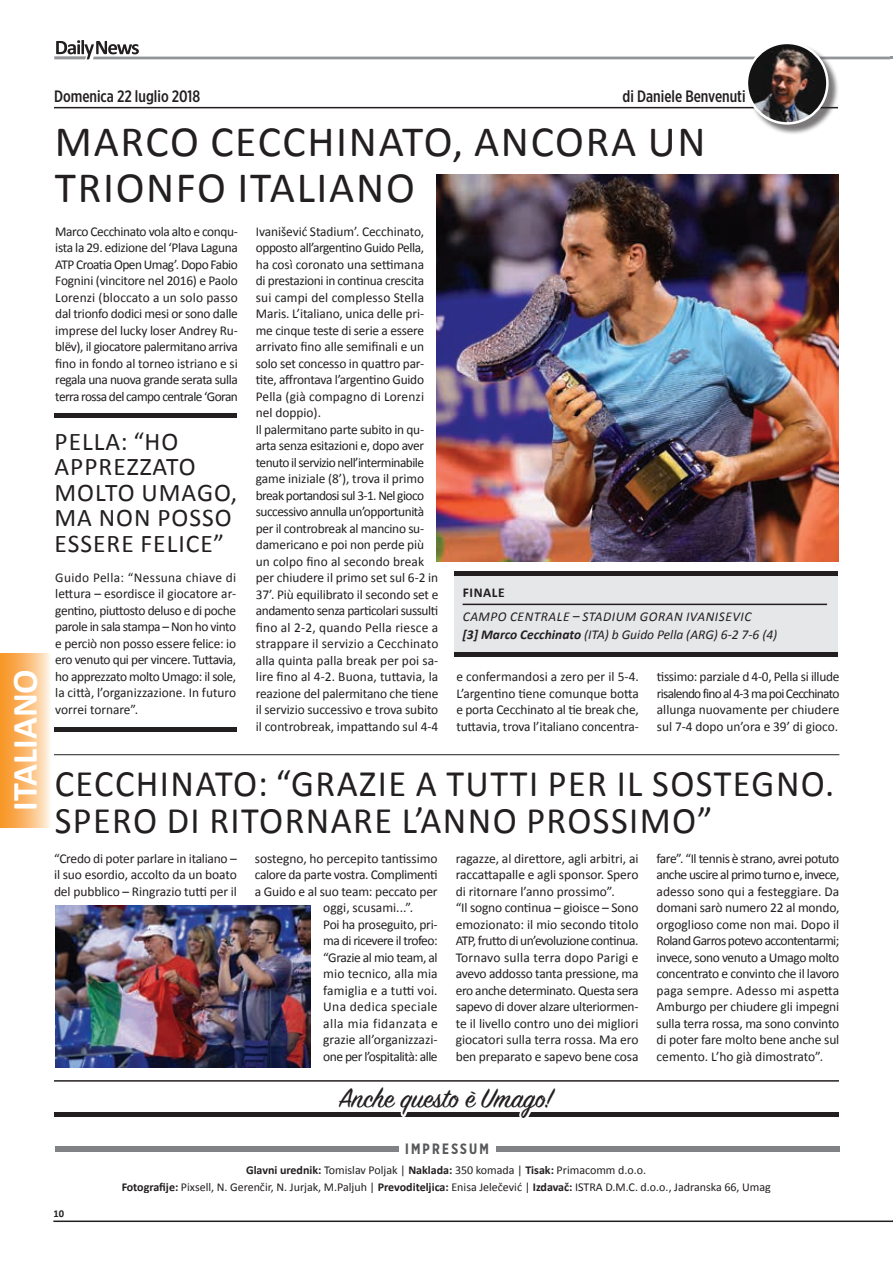
<style>
.page{position:relative;width:893px;height:1263px;background:#fff}
.page>*{position:absolute;margin:0;border:0;box-sizing:border-box;transform-origin:0 0}
.t1{font:43.5px/46.5px "Calibri";letter-spacing:.04em;color:#231f20}
.t2{font:37.5px/37.5px "Calibri";letter-spacing:.04em;color:#231f20}
.t3{font:700 35.85px "Calibri";color:#fff}
.t4{font:30px "Sign Painter House Script";color:#231f20}
.t5{font:25.5px/25.5px "Calibri";letter-spacing:.04em;color:#231f20}
.t6{font:500 16.5px "Gotham X Narrow";color:#231f20}
.t7{font:700 15px "Gotham X Narrow";letter-spacing:.15em;color:#57585a}
.t8{font:13.5px/16.5px "Calibri";letter-spacing:-.01em;color:#231f20;text-align:justify}
.t9{font:italic 13.5px/18px "Calibri";letter-spacing:.04em;color:#231f20}
.t10{font:13.5px "Calibri";letter-spacing:-.03em;color:#231f20}
.t11{font:13.5px "Calibri";letter-spacing:-.035em;color:#231f20}
.t12{font:13.5px "Calibri";letter-spacing:-.04em;color:#231f20}
.t13{font:13.5px "Calibri";letter-spacing:.01em;color:#231f20}
.t14{font:13.5px "Calibri";letter-spacing:.025em;color:#231f20}
.t15{font:13.5px "Calibri";letter-spacing:.035em;color:#231f20}
.t16{font:700 13.5px "Calibri";letter-spacing:.04em;color:#231f20}
.t17{font:12px/16.5px "Calibri";color:#231f20;text-align:center}
.t18{font:700 10.5px "Calibri";color:#231f20}
.s1{font-weight:700}
</style>
<div class="page">
<hr style="left:53px;top:1220px;width:840px;height:2px;background:#231f20">
<svg style="left:54px;top:40px;width:839px;height:19px"></svg>
<hr style="left:54px;top:754px;width:785px;height:1px;background:#231f20">
<hr style="left:54px;top:107px;width:784px;height:1px;background:#231f20">
<div style="left:747px;top:43px;width:92px;height:92px;background:#231f20;opacity:.6"></div>
<img style="left:747px;top:43px;width:80px;height:80px;border-radius:40px">
<div style="left:746px;top:42px;width:83px;height:83px;border:3px solid #fff;border-radius:50%"></div>
<div style="left:454px;top:574px;width:383px;height:83px;background:#e6e7e9"></div>
<hr style="left:463px;top:604px;width:364px;height:1px;background:#231f20">
<hr style="left:454px;top:653px;width:383px;height:4px;background:#231f20">
<hr style="left:455px;top:572px;width:383px;height:4px;background:#231f20">
<hr style="left:54px;top:414px;width:182px;height:4px;background:#231f20">
<div style="left:54px;top:727px;width:182px;height:5px;background:#231f20"></div>
<svg style="left:0;top:653px;width:50px;height:174px;background:#faba72"></svg>
<hr style="left:54px;top:1080px;width:785px;height:2px;background:#231f20">
<div style="left:54px;top:1112px;width:785px;height:5px;background:#231f20"></div>
<svg style="left:335px;top:1080px;width:226px;height:143px"></svg>
<div style="left:55px;top:1146px;width:784px;height:6px;background:#808285"></div>
<div style="left:399px;top:1140px;width:96px;height:20px;background:#fff"></div>
<img style="left:437px;top:174px;width:401px;height:387px">
<img style="left:56px;top:906px;width:254px;height:161px">
<h3 class="t3" style="left:2px;top:811px;width:143px;rotate:-90deg">ITALIANO</h3>
<p class="t6" style="left:54px;top:86px;width:148px">Domenica 22 luglio 2018</p>
<p class="t6" style="left:623px;top:86px;width:125px">di Daniele Benvenuti</p>
<h1 class="t1" style="left:55px;top:118px;width:652px">MARCO CECCHINATO, ANCORA UN<br>TRIONFO ITALIANO</h1>
<p class="t8" style="left:55px;top:223px;width:184px">Marco Cecchinato vola alto e conqu&shy;ista la 29. edizione del ‘Plava Laguna ATP Croatia Open Umag’. Dopo Fabio Fognini (vincitore nel 2016) e Paolo Lorenzi (bloccato a un solo passo dal trionfo dodici mesi or sono dalle imprese del lucky loser Andrey Ru&shy;blëv), il giocatore palermitano arriva fino in fondo al torneo istriano e si regala una nuova grande serata sulla terra rossa del campo centrale ‘Goran</p>
<p class="t8" style="left:256px;top:223px;width:184px;text-align:left">Ivanišević Stadium’. Cecchinato, opposto all’argentino Guido Pella, ha così coronato una settimana<br>di prestazioni in continua crescita sui campi del complesso Stella Maris. L’italiano, unica delle pri&shy;me cinque teste di serie a essere arrivato fino alle semifinali e un solo set concesso in quattro par&shy;tite, affrontava l’argentino Guido Pella (già compagno di Lorenzi nel doppio).<br>Il palermitano parte subito in qu&shy;arta senza esitazioni e, dopo aver tenuto il servizio nell’interminabile game iniziale (8’), trova il primo break portandosi sul 3-1. Nel gioco successivo annulla un’opportunità per il controbreak al mancino su&shy;damericano e poi non perde più un colpo fino al secondo break per chiudere il primo set sul 6-2 in 37’. Più equilibrato il secondo set e andamento senza particolari sussulti fino al 2-2, quando Pella riesce a strappare il servizio a Cecchinato alla quinta palla break per poi sa&shy;lire fino al 4-2. Buona, tuttavia, la reazione del palermitano che tiene il servizio successivo e trova subito il controbreak, impattando sul 4-4</p>
<h3 class="t5" style="left:54px;top:429px;width:184px">PELLA: “HO<br>APPREZZATO<br>MOLTO UMAGO,<br>MA NON POSSO<br>ESSERE FELICE”</h3>
<p class="t8" style="left:55px;top:569px;width:182px">Guido Pella: “Nessuna chiave di lettura – esordisce il giocatore ar&shy;gentino, piuttosto deluso e di poche parole in sala stampa – Non ho vinto e perciò non posso essere felice: io ero venuto qui per vincere. Tuttavia, ho apprezzato molto Umago: il sole, la città, l’organizzazione. In futuro vorrei tornare”.</p>
<p class="t16" style="left:463px;top:583px;width:43px">FINALE</p>
<p class="t9" style="left:463px;top:607px;width:316px">CAMPO CENTRALE – STADIUM GORAN IVANISEVIC<br><span class="s1">[3] Marco Cecchinato</span> (ITA) b Guido Pella (ARG) 6-2 7-6 (4)</p>
<p class="t8" style="left:456px;top:668px;width:184px">e confermandosi a zero per il 5-4.<br>L’argentino tiene comunque botta e porta Cecchinato al tie break che, tuttavia, trova l’italiano concentra-</p>
<p class="t8" style="left:657px;top:668px;width:184px">tissimo: parziale d 4-0, Pella si illude risalendo fino al 4-3 ma poi Cecchinato allunga nuovamente per chiudere sul 7-4 dopo un’ora e 39’ di gioco.</p>
<h2 class="t2" style="left:55px;top:765px;width:781px">CECCHINATO: “GRAZIE A TUTTI PER IL SOSTEGNO.<br>SPERO DI RITORNARE L’ANNO PROSSIMO”</h2>
<p class="t8" style="left:54px;top:850px;width:184px">“Credo di poter parlare in italiano – il suo esordio, accolto da un boato del pubblico – Ringrazio tutti per il</p>
<p class="t8" style="left:255px;top:850px;width:184px">sostegno, ho percepito tantissimo</p>
<p class="t10" style="left:255px;top:866px;width:184px">calore da parte vostra. Complimenti</p>
<p class="t8" style="left:255px;top:883px;width:184px">a Guido e al suo team: peccato per</p>
<p class="t8" style="left:323px;top:899px;width:92px">oggi, scusami...”.</p>
<p class="t8" style="left:323px;top:916px;width:116px">Poi ha proseguito, pri-</p>
<p class="t12" style="left:323px;top:932px;width:116px">ma di ricevere il trofeo:</p>
<p class="t10" style="left:323px;top:948px;width:116px">“Grazie al mio team, al</p>
<p class="t8" style="left:323px;top:965px;width:116px">mio tecnico, alla mia</p>
<p class="t13" style="left:323px;top:981px;width:116px">famiglia e a tutti voi.</p>
<p class="t14" style="left:323px;top:998px;width:116px">Una dedica speciale</p>
<p class="t15" style="left:323px;top:1014px;width:116px">alla mia fidanzata e</p>
<p class="t8" style="left:323px;top:1031px;width:116px">grazie all’organizzazi-</p>
<p class="t11" style="left:323px;top:1047px;width:116px">one per l’ospitalità: alle</p>
<p class="t8" style="left:456px;top:850px;width:184px;text-align:left">ragazze, al direttore, agli arbitri, ai raccattapalle e agli sponsor. Spero di ritornare l’anno prossimo”.<br>“Il sogno continua – gioisce – Sono emozionato: il mio secondo titolo ATP, frutto di un’evoluzione continua.<br>Tornavo sulla terra dopo Parigi e avevo addosso tanta pressione, ma ero anche determinato. Questa sera sapevo di dover alzare ulteriormen&shy;te il livello contro uno dei migliori giocatori sulla terra rossa. Ma ero ben preparato e sapevo bene cosa</p>
<p class="t8" style="left:657px;top:850px;width:184px">fare”. “Il tennis è strano, avrei potuto anche uscire al primo turno e, invece, adesso sono qui a festeggiare. Da domani sarò numero 22 al mondo, orgoglioso come non mai. Dopo il Roland Garros potevo accontentarmi; invece, sono venuto a Umago molto concentrato e convinto che il lavoro paga sempre. Adesso mi aspetta Amburgo per chiudere gli impegni sulla terra rossa, ma sono convinto di poter fare molto bene anche sul cemento. L’ho già dimostrato”.</p>
<h3 class="t4" style="left:339px;top:1080px;width:216px">Anche questo è Umago!</h3>
<p class="t7" style="left:405px;top:1139px;width:86px">IMPRESSUM</p>
<p class="t18" style="left:53px;top:1207px;width:12px">10</p>
<p class="t17" style="left:121px;top:1162px;width:651px"><span class="s1">Glavni urednik:</span> Tomislav Poljak | <span class="s1">Naklada:</span> 350 komada | <span class="s1">Tisak:</span> Primacomm d.o.o.<br><span class="s1">Fotografije:</span> Pixsell, N. Gerenčir, N. Jurjak, M.Paljuh | <span class="s1">Prevoditeljica:</span> Enisa Jelečević | <span class="s1">Izdavač:</span> ISTRA D.M.C. d.o.o., Jadranska 66, Umag</p>
</div>
